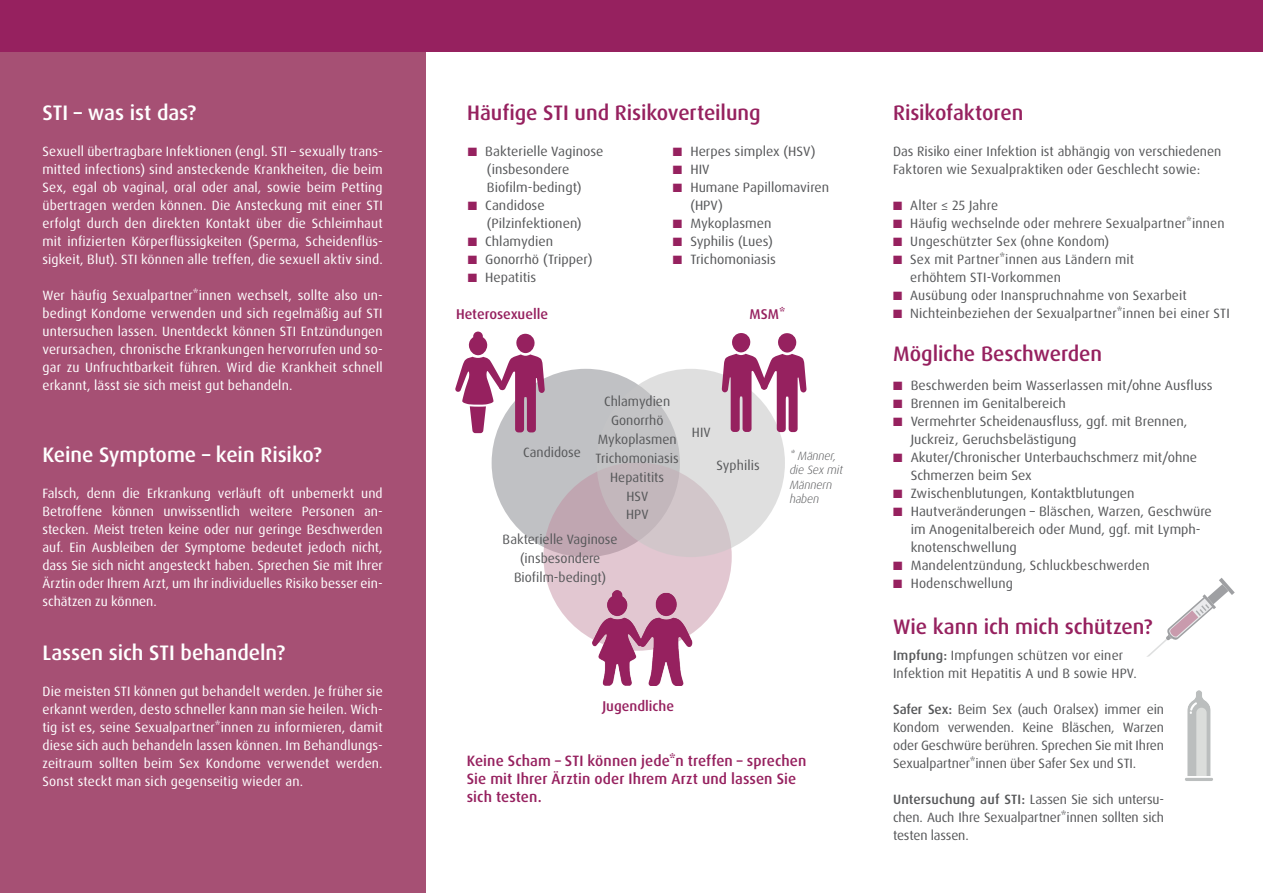
<style>
.page{position:relative;width:1263px;height:893px;background:#fff}
.page>*{position:absolute;margin:0;border:0;box-sizing:border-box;transform-origin:0 0}
.t1{font:500 21px "Dax Pro";letter-spacing:-.005em;color:#96215f}
.t2{font:500 21px "Dax Pro";letter-spacing:-.005em;color:#fff}
.t3{font:500 15px/18px "Dax Pro";letter-spacing:.005em;color:#96215f}
.t4{font:500 14.1px "Dax Pro";color:#96215f}
.t5{font:13.5px/18px "Dax Pro";color:#57585a}
.t6{font:13.5px/18px "Dax Pro";letter-spacing:.005em;color:#fff;text-align:justify}
.t7{font:italic 300 12px/14.4px "Dax Pro";letter-spacing:-.01em;color:#57585a}
.s1{color:#96215f}
.s2{font-weight:500}
</style>
<div class="page">
<div style="left:0;top:0;width:425px;height:893px;background:#a65074"></div>
<div style="left:0;top:0;width:1263px;height:51px;background:#96215f"></div>
<svg style="left:1185px;top:690px;width:28px;height:91px"></svg>
<div style="left:492px;top:369px;width:188px;height:188px;background:#c0c1c4;border-radius:50%"></div>
<svg style="left:543px;top:462px;width:189px;height:189px;background:#d2b8c2"></svg>
<svg style="left:597px;top:369px;width:188px;height:188px"></svg>
<img style="left:581px;top:562px;width:114px;height:124px">
<svg style="left:455px;top:332px;width:90px;height:101px"></svg>
<div style="left:778px;top:333px;width:18px;height:20px;background:#96215f;border-radius:50%"></div>
<div style="left:732px;top:333px;width:19px;height:19px;background:#96215f;border-radius:50%"></div>
<svg style="left:722px;top:354px;width:85px;height:78px"></svg>
<svg style="left:1147px;top:578px;width:88px;height:79px"></svg>
<h1 class="t2" style="left:43px;top:100px;width:155px">STI – was ist das?</h1>
<p class="t6" style="left:43px;top:142px;width:342px">Sexuell übertragbare Infektionen (engl. STI – sexually trans&shy;mitted infections) sind ansteckende Krankheiten, die beim Sex, egal ob vaginal, oral oder anal, sowie beim Petting übertragen werden können. Die Ansteckung mit einer STI erfolgt durch den direkten Kontakt über die Schleimhaut mit infizierten Körperflüssigkeiten (Sperma, Scheidenflüs&shy;sigkeit, Blut). STI können alle treffen, die sexuell aktiv sind.</p>
<p class="t6" style="left:43px;top:286px;width:342px">Wer häufig Sexualpartner*innen wechselt, sollte also un&shy;bedingt Kondome verwenden und sich regelmäßig auf STI untersuchen lassen. Unentdeckt können STI Entzündungen verursachen, chronische Erkrankungen hervorrufen und so&shy;gar zu Unfruchtbarkeit führen. Wird die Krankheit schnell erkannt, lässt sie sich meist gut behandeln.</p>
<h1 class="t2" style="left:43px;top:441px;width:281px">Keine Symptome – kein Risiko?</h1>
<p class="t6" style="left:43px;top:484px;width:342px">Falsch, denn die Erkrankung verläuft oft unbemerkt und Betroffene können unwissentlich weitere Personen an&shy;stecken. Meist treten keine oder nur geringe Beschwerden auf. Ein Ausbleiben der Symptome bedeutet jedoch nicht, dass Sie sich nicht angesteckt haben. Sprechen Sie mit Ihrer Ärztin oder Ihrem Arzt, um Ihr individuelles Risiko besser ein&shy;schätzen zu können.</p>
<h1 class="t2" style="left:43px;top:639px;width:244px">Lassen sich STI behandeln?</h1>
<p class="t6" style="left:43px;top:682px;width:342px">Die meisten STI können gut behandelt werden. Je früher sie erkannt werden, desto schneller kann man sie heilen. Wich&shy;tig ist es, seine Sexualpartner*innen zu informieren, damit diese sich auch behandeln lassen können. Im Behandlungs&shy;zeitraum sollten beim Sex Kondome verwendet werden.<br>Sonst steckt man sich gegenseitig wieder an.</p>
<h1 class="t1" style="left:467px;top:100px;width:295px">Häufige STI und Risikoverteilung</h1>
<p class="t5" style="left:487px;top:142px;width:118px;text-indent:-19px"><span class="s1">■</span> Bakterielle Vaginose (insbesondere<br>Biofilm-bedingt)</p>
<p class="t5" style="left:487px;top:196px;width:96px;text-indent:-19px"><span class="s1">■</span> Candidose (Pilzinfektionen)</p>
<p class="t5" style="left:468px;top:232px;width:87px"><span class="s1">■</span> Chlamydien</p>
<p class="t5" style="left:468px;top:250px;width:126px"><span class="s1">■</span> Gonorrhö (Tripper)</p>
<p class="t5" style="left:468px;top:268px;width:70px"><span class="s1">■</span> Hepatitis</p>
<p class="t5" style="left:673px;top:142px;width:144px"><span class="s1">■</span> Herpes simplex (HSV)</p>
<p class="t5" style="left:673px;top:160px;width:38px"><span class="s1">■</span> HIV</p>
<p class="t5" style="left:690px;top:178px;width:140px;text-indent:-17px"><span class="s1">■</span> Humane Papillomaviren (HPV)</p>
<p class="t5" style="left:673px;top:214px;width:100px"><span class="s1">■</span> Mykoplasmen</p>
<p class="t5" style="left:673px;top:232px;width:101px"><span class="s1">■</span> Syphilis (Lues)</p>
<p class="t5" style="left:673px;top:250px;width:105px"><span class="s1">■</span> Trichomoniasis</p>
<p class="t4" style="left:456px;top:305px;width:94px">Heterosexuelle</p>
<p class="t4" style="left:749px;top:305px;width:37px">MSM*</p>
<p class="t5" style="left:523px;top:443px;width:59px">Candidose</p>
<p class="t5" style="left:596px;top:392px;width:85px;line-height:18.9px;text-align:center">Chlamydien<br>Gonorrhö<br>Mykoplasmen<br>Trichomoniasis<br>Hepatitits<br>HSV<br>HPV</p>
<p class="t5" style="left:503px;top:530px;width:117px;line-height:18.9px;text-align:center">Bakterielle Vaginose (insbesondere<br>Biofilm-bedingt)</p>
<p class="t5" style="left:692px;top:423px;width:20px">HIV</p>
<p class="t5" style="left:716px;top:456px;width:45px">Syphilis</p>
<p class="t7" style="left:790px;top:448px;width:55px">* Männer, die Sex mit<br>Männern haben</p>
<p class="t4" style="left:602px;top:697px;width:73px">Jugendliche</p>
<p class="t3" style="left:467px;top:752px;width:341px">Keine Scham – STI können jede*n treffen – sprechen<br>Sie mit Ihrer Ärztin oder Ihrem Arzt und lassen Sie sich testen.</p>
<h1 class="t1" style="left:893px;top:100px;width:132px">Risikofaktoren</h1>
<p class="t5" style="left:893px;top:142px;width:330px">Das Risiko einer Infektion ist abhängig von verschiedenen<br>Faktoren wie Sexualpraktiken oder Geschlecht sowie:</p>
<p class="t5" style="left:893px;top:196px;width:106px"><span class="s1">■</span> Alter ≤ 25 Jahre</p>
<p class="t5" style="left:893px;top:214px;width:333px"><span class="s1">■</span> Häufig wechselnde oder mehrere Sexualpartner*innen</p>
<p class="t5" style="left:893px;top:232px;width:218px"><span class="s1">■</span> Ungeschützter Sex (ohne Kondom)</p>
<p class="t5" style="left:910px;top:250px;width:225px;text-indent:-17px"><span class="s1">■</span> Sex mit Partner*innen aus Ländern mit erhöhtem STI-Vorkommen</p>
<p class="t5" style="left:893px;top:286px;width:295px"><span class="s1">■</span> Ausübung oder Inanspruchnahme von Sexarbeit</p>
<p class="t5" style="left:893px;top:304px;width:338px"><span class="s1">■</span> Nichteinbeziehen der Sexualpartner*innen bei einer STI</p>
<h1 class="t1" style="left:893px;top:340px;width:211px">Mögliche Beschwerden</h1>
<p class="t5" style="left:893px;top:376px;width:321px"><span class="s1">■</span> Beschwerden beim Wasserlassen mit/ohne Ausfluss</p>
<p class="t5" style="left:893px;top:394px;width:174px"><span class="s1">■</span> Brennen im Genitalbereich</p>
<p class="t5" style="left:911px;top:412px;width:278px;text-indent:-17px"><span class="s1">■</span> Vermehrter Scheidenausfluss, ggf. mit Brennen,<br>Juckreiz, Geruchsbelästigung</p>
<p class="t5" style="left:911px;top:448px;width:288px;text-indent:-17px"><span class="s1">■</span> Akuter/Chronischer Unterbauchschmerz mit/ohne<br>Schmerzen beim Sex</p>
<p class="t5" style="left:893px;top:484px;width:243px"><span class="s1">■</span> Zwischenblutungen, Kontaktblutungen</p>
<p class="t5" style="left:911px;top:502px;width:303px;text-indent:-17px"><span class="s1">■</span> Hautveränderungen – Bläschen, Warzen, Geschwüre im Anogenitalbereich oder Mund, ggf. mit Lymph&shy;knotenschwellung</p>
<p class="t5" style="left:893px;top:556px;width:258px"><span class="s1">■</span> Mandelentzündung, Schluckbeschwerden</p>
<p class="t5" style="left:893px;top:574px;width:121px"><span class="s1">■</span> Hodenschwellung</p>
<h1 class="t1" style="left:893px;top:613px;width:261px">Wie kann ich mich schützen?</h1>
<p class="t5" style="left:893px;top:646px;width:245px"><span class="s2">Impfung:</span> Impfungen schützen vor einer<br>Infektion mit Hepatitis A und B sowie HPV.</p>
<p class="t5" style="left:893px;top:700px;width:273px;text-align:justify"><span class="s2">Safer Sex:</span> Beim Sex (auch Oralsex) immer ein Kondom verwenden. Keine Bläschen, Warzen oder Geschwüre berühren. Sprechen Sie mit Ihren Sexualpartner*innen über Safer Sex und STI.</p>
<p class="t5" style="left:893px;top:790px;width:273px;text-align:justify"><span class="s2">Untersuchung auf STI:</span> Lassen Sie sich untersu&shy;chen. Auch Ihre Sexualpartner*innen sollten sich testen lassen.</p>
</div>
